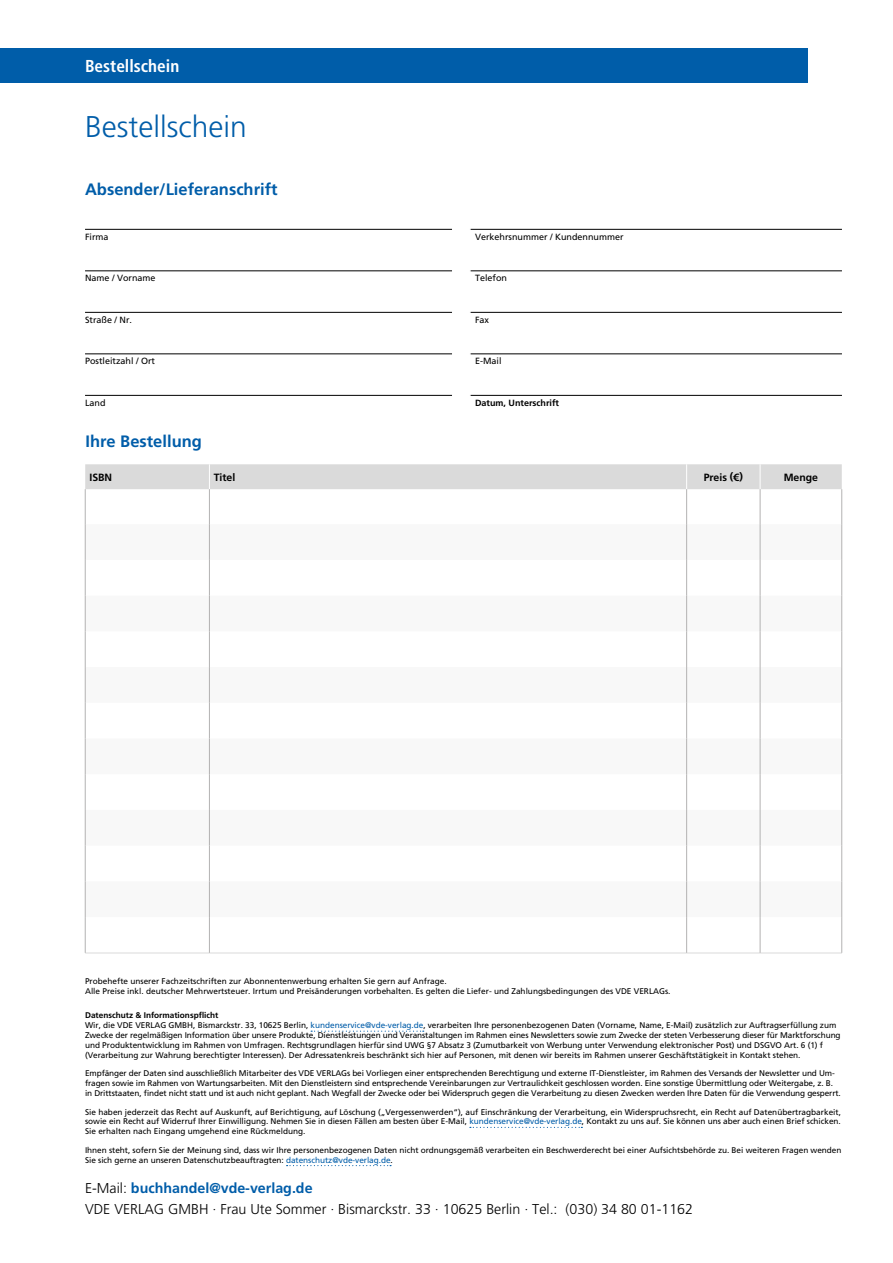
<style>
.page{position:relative;width:893px;height:1263px;background:#fff}
.page>*{position:absolute;margin:0;border:0;box-sizing:border-box;transform-origin:0 0}
.t1{font:300 30px "Frutiger LT Std";color:#005da9}
.t2{font:700 condensed 17.25px "Frutiger LT Std";color:#fff}
.t3{font:700 16.5px "Frutiger LT Std";color:#005da9}
.t4{font:300 14.25px/20.7px "Frutiger LT Std";color:#000}
.t5{font:700 10.5px "Frutiger LT Std";color:#000}
.t6{font:9px "Frutiger LT Std";color:#000}
.t7{font:700 9px "Frutiger LT Std";color:#000}
.t8{font:8.25px/9.9px "Frutiger LT Std";letter-spacing:-.005em;color:#000}
.s1{font-weight:700}
.s2{color:#005da9}
.s3{font-weight:700;color:#005da9}
</style>
<div class="page">
<div style="left:0;top:49px;width:808px;height:34px;background:#005da9"></div>
<hr style="left:85px;top:229px;width:757px;height:1px;background:#000">
<hr style="left:85px;top:271px;width:757px;height:1px;background:#000">
<hr style="left:85px;top:312px;width:757px;height:1px;background:#000">
<hr style="left:85px;top:354px;width:757px;height:1px;background:#000">
<hr style="left:85px;top:395px;width:757px;height:1px;background:#000">
<div style="left:452px;top:202px;width:19px;height:215px;background:#fff"></div>
<hr style="left:85px;top:953px;width:124px;height:1px;background:#dadada">
<hr style="left:209px;top:953px;width:478px;height:1px;background:#dadada">
<hr style="left:687px;top:953px;width:73px;height:1px;background:#dadada">
<hr style="left:760px;top:953px;width:82px;height:1px;background:#dadada">
<div style="left:85px;top:464px;width:757px;height:25px;background:#dadada"></div>
<hr style="left:85px;top:489px;width:1px;height:35px;background:#b3b2b2">
<hr style="left:209px;top:489px;width:1px;height:35px;background:#b3b2b2">
<hr style="left:686px;top:489px;width:1px;height:35px;background:#b3b2b2">
<hr style="left:760px;top:489px;width:1px;height:35px;background:#b3b2b2">
<hr style="left:841px;top:489px;width:1px;height:35px;background:#b3b2b2">
<hr style="left:85px;top:524px;width:1px;height:36px;background:#b3b2b2">
<hr style="left:209px;top:524px;width:1px;height:36px;background:#b3b2b2">
<hr style="left:686px;top:524px;width:1px;height:36px;background:#b3b2b2">
<hr style="left:760px;top:524px;width:1px;height:36px;background:#b3b2b2">
<hr style="left:841px;top:524px;width:1px;height:36px;background:#b3b2b2">
<hr style="left:85px;top:560px;width:1px;height:36px;background:#b3b2b2">
<hr style="left:209px;top:560px;width:1px;height:36px;background:#b3b2b2">
<hr style="left:686px;top:560px;width:1px;height:36px;background:#b3b2b2">
<hr style="left:760px;top:560px;width:1px;height:36px;background:#b3b2b2">
<hr style="left:841px;top:560px;width:1px;height:36px;background:#b3b2b2">
<hr style="left:85px;top:596px;width:1px;height:35px;background:#b3b2b2">
<hr style="left:209px;top:596px;width:1px;height:35px;background:#b3b2b2">
<hr style="left:686px;top:596px;width:1px;height:35px;background:#b3b2b2">
<hr style="left:760px;top:596px;width:1px;height:35px;background:#b3b2b2">
<hr style="left:841px;top:596px;width:1px;height:35px;background:#b3b2b2">
<hr style="left:85px;top:631px;width:1px;height:36px;background:#b3b2b2">
<hr style="left:209px;top:631px;width:1px;height:36px;background:#b3b2b2">
<hr style="left:686px;top:631px;width:1px;height:36px;background:#b3b2b2">
<hr style="left:760px;top:631px;width:1px;height:36px;background:#b3b2b2">
<hr style="left:841px;top:631px;width:1px;height:36px;background:#b3b2b2">
<hr style="left:85px;top:667px;width:1px;height:36px;background:#b3b2b2">
<hr style="left:209px;top:667px;width:1px;height:36px;background:#b3b2b2">
<hr style="left:686px;top:667px;width:1px;height:36px;background:#b3b2b2">
<hr style="left:760px;top:667px;width:1px;height:36px;background:#b3b2b2">
<hr style="left:841px;top:667px;width:1px;height:36px;background:#b3b2b2">
<hr style="left:85px;top:703px;width:1px;height:35px;background:#b3b2b2">
<hr style="left:209px;top:703px;width:1px;height:35px;background:#b3b2b2">
<hr style="left:686px;top:703px;width:1px;height:35px;background:#b3b2b2">
<hr style="left:760px;top:703px;width:1px;height:35px;background:#b3b2b2">
<hr style="left:841px;top:703px;width:1px;height:35px;background:#b3b2b2">
<hr style="left:85px;top:738px;width:1px;height:36px;background:#b3b2b2">
<hr style="left:209px;top:738px;width:1px;height:36px;background:#b3b2b2">
<hr style="left:686px;top:738px;width:1px;height:36px;background:#b3b2b2">
<hr style="left:760px;top:738px;width:1px;height:36px;background:#b3b2b2">
<hr style="left:841px;top:738px;width:1px;height:36px;background:#b3b2b2">
<hr style="left:85px;top:774px;width:1px;height:36px;background:#b3b2b2">
<hr style="left:209px;top:774px;width:1px;height:36px;background:#b3b2b2">
<hr style="left:686px;top:774px;width:1px;height:36px;background:#b3b2b2">
<hr style="left:760px;top:774px;width:1px;height:36px;background:#b3b2b2">
<hr style="left:841px;top:774px;width:1px;height:36px;background:#b3b2b2">
<hr style="left:85px;top:810px;width:1px;height:36px;background:#b3b2b2">
<hr style="left:209px;top:810px;width:1px;height:36px;background:#b3b2b2">
<hr style="left:686px;top:810px;width:1px;height:36px;background:#b3b2b2">
<hr style="left:760px;top:810px;width:1px;height:36px;background:#b3b2b2">
<hr style="left:841px;top:810px;width:1px;height:36px;background:#b3b2b2">
<hr style="left:85px;top:846px;width:1px;height:35px;background:#b3b2b2">
<hr style="left:209px;top:846px;width:1px;height:35px;background:#b3b2b2">
<hr style="left:686px;top:846px;width:1px;height:35px;background:#b3b2b2">
<hr style="left:760px;top:846px;width:1px;height:35px;background:#b3b2b2">
<hr style="left:841px;top:846px;width:1px;height:35px;background:#b3b2b2">
<hr style="left:85px;top:881px;width:1px;height:36px;background:#b3b2b2">
<hr style="left:209px;top:881px;width:1px;height:36px;background:#b3b2b2">
<hr style="left:686px;top:881px;width:1px;height:36px;background:#b3b2b2">
<hr style="left:760px;top:881px;width:1px;height:36px;background:#b3b2b2">
<hr style="left:841px;top:881px;width:1px;height:36px;background:#b3b2b2">
<hr style="left:85px;top:917px;width:1px;height:36px;background:#b3b2b2">
<hr style="left:209px;top:917px;width:1px;height:36px;background:#b3b2b2">
<hr style="left:686px;top:917px;width:1px;height:36px;background:#b3b2b2">
<hr style="left:760px;top:917px;width:1px;height:36px;background:#b3b2b2">
<hr style="left:841px;top:917px;width:1px;height:36px;background:#b3b2b2">
<svg style="left:311px;top:1030px;width:113px;height:2px"></svg>
<svg style="left:470px;top:1127px;width:112px;height:1px"></svg>
<svg style="left:287px;top:1165px;width:104px;height:1px"></svg>
<h2 class="t2" style="left:85px;top:56px;width:96px">Bestellschein</h2>
<h1 class="t1" style="left:85px;top:110px;width:163px">Bestellschein</h1>
<h3 class="t3" style="left:85px;top:180px;width:194px">Absender/Lieferanschrift</h3>
<p class="t6" style="left:85px;top:231px;width:25px">Firma</p>
<p class="t6" style="left:475px;top:231px;width:150px">Verkehrsnummer / Kundennummer</p>
<p class="t6" style="left:85px;top:273px;width:72px">Name / Vorname</p>
<p class="t6" style="left:475px;top:273px;width:34px">Telefon</p>
<p class="t6" style="left:85px;top:314px;width:49px">Straße / Nr.</p>
<p class="t6" style="left:475px;top:314px;width:16px">Fax</p>
<p class="t6" style="left:85px;top:356px;width:72px">Postleitzahl / Ort</p>
<p class="t6" style="left:475px;top:356px;width:28px">E-Mail</p>
<p class="t6" style="left:85px;top:397px;width:22px">Land</p>
<p class="t7" style="left:475px;top:397px;width:86px">Datum, Unterschrift</p>
<h3 class="t3" style="left:85px;top:431px;width:118px">Ihre Bestellung</h3>
<p class="t5" style="left:89px;top:471px;width:24px">ISBN</p>
<p class="t5" style="left:214px;top:471px;width:23px">Titel</p>
<p class="t5" style="left:704px;top:471px;width:41px">Preis (€)</p>
<p class="t5" style="left:784px;top:471px;width:36px">Menge</p>
<p class="t8" style="left:85px;top:976px;width:587px">Probehefte unserer Fachzeitschriften zur Abonnentenwerbung erhalten Sie gern auf Anfrage.<br>Alle Preise inkl. deutscher Mehrwertsteuer. Irrtum und Preisänderungen vorbehalten. Es gelten die Liefer- und Zahlungsbedingungen des VDE VERLAGs.</p>
<p class="t8" style="left:85px;top:1010px;width:757px"><span class="s1">Datenschutz &amp; Informationspflicht<br></span>Wir, die VDE VERLAG GMBH, Bismarckstr. 33, 10625 Berlin, <span class="s2">kundenservice@vde-verlag.de</span>, verarbeiten Ihre personenbezogenen Daten (Vorname, Name, E-Mail) zusätzlich zur Auftragserfüllung zum Zwecke der regelmäßigen Information über unsere Produkte, Dienstleistungen und Veranstaltungen im Rahmen eines Newsletters sowie zum Zwecke der steten Verbesserung dieser für Marktforschung und Produktentwicklung im Rahmen von Umfragen. Rechtsgrundlagen hierfür sind UWG §7 Absatz 3 (Zumutbarkeit von Werbung unter Verwendung elektronischer Post) und DSGVO Art. 6 (1) f (Verarbeitung zur Wahrung berechtigter Interessen). Der Adressatenkreis beschränkt sich hier auf Personen, mit denen wir bereits im Rahmen unserer Geschäftstätigkeit in Kontakt stehen.</p>
<p class="t8" style="left:85px;top:1068px;width:757px">Empfänger der Daten sind ausschließlich Mitarbeiter des VDE VERLAGs bei Vorliegen einer entsprechenden Berechtigung und externe IT-Dienstleister, im Rahmen des Versands der Newsletter und Um&shy;fragen sowie im Rahmen von Wartungsarbeiten. Mit den Dienstleistern sind entsprechende Vereinbarungen zur Vertraulichkeit geschlossen worden. Eine sonstige Übermittlung oder Weitergabe, z. B. in Drittstaaten, findet nicht statt und ist auch nicht geplant. Nach Wegfall der Zwecke oder bei Widerspruch gegen die Verarbeitung zu diesen Zwecken werden Ihre Daten für die Verwendung gesperrt.</p>
<p class="t8" style="left:85px;top:1107px;width:757px;text-align:justify">Sie haben jederzeit das Recht auf Auskunft, auf Berichtigung, auf Löschung („Vergessenwerden“), auf Einschränkung der Verarbeitung, ein Widerspruchsrecht, ein Recht auf Datenübertragbarkeit, sowie ein Recht auf Widerruf Ihrer Einwilligung. Nehmen Sie in diesen Fällen am besten über E-Mail, <span class="s2">kundenservice@vde-verlag.de</span>, Kontakt zu uns auf. Sie können uns aber auch einen Brief schicken.<br>Sie erhalten nach Eingang umgehend eine Rückmeldung.</p>
<p class="t8" style="left:85px;top:1145px;width:758px">Ihnen steht, sofern Sie der Meinung sind, dass wir Ihre personenbezogenen Daten nicht ordnungsgemäß verarbeiten ein Beschwerderecht bei einer Aufsichtsbehörde zu. Bei weiteren Fragen wenden<br>Sie sich gerne an unseren Datenschutzbeauftragten: <span class="s2">datenschutz@vde-verlag.de</span>.</p>
<h3 class="t4" style="left:85px;top:1178px;width:610px">E-Mail: <span class="s3">buchhandel@vde-verlag.de<br></span>VDE VERLAG GMBH · Frau Ute Sommer · Bismarckstr. 33 · 10625 Berlin · Tel.: (030) 34 80 01-1162</h3>
</div>
